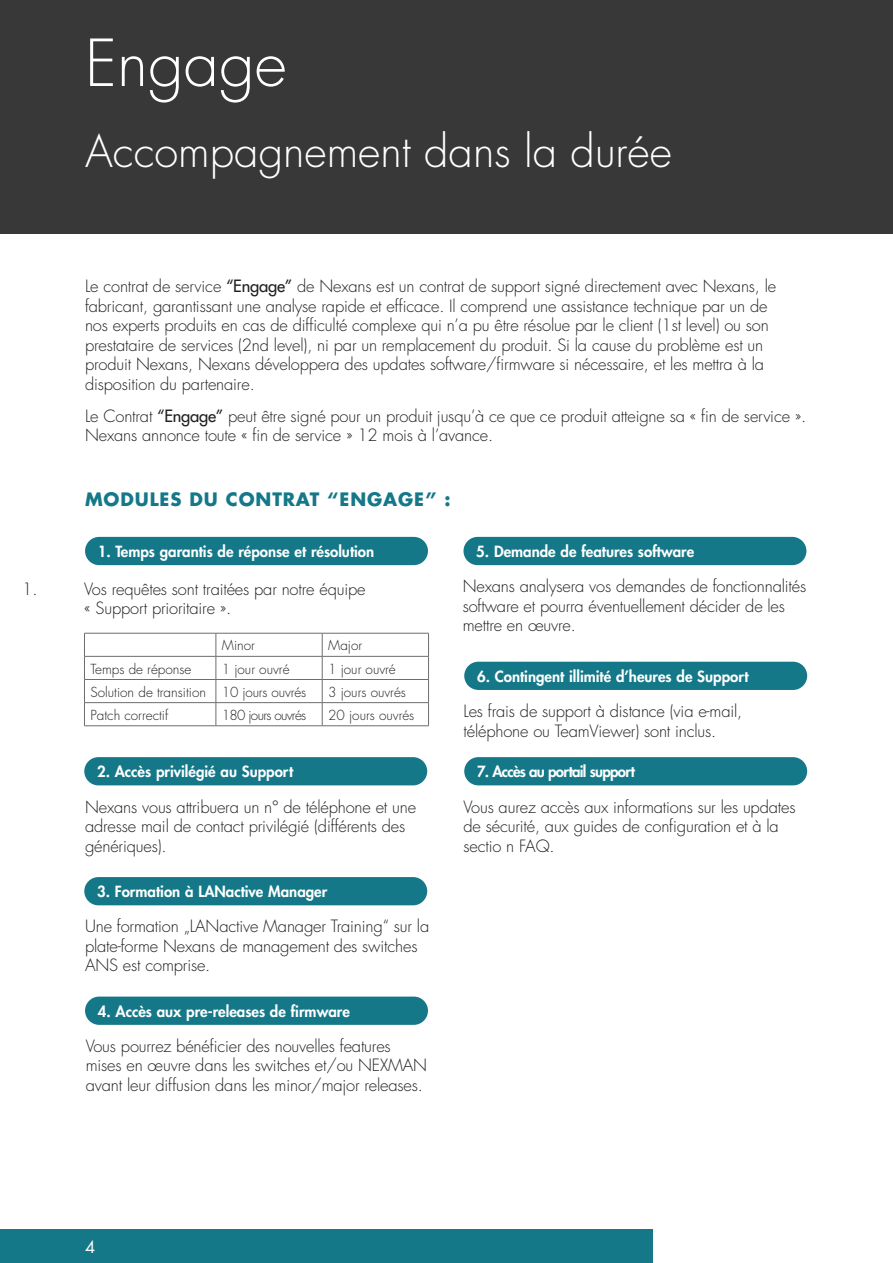
<style>
.page{position:relative;width:893px;height:1263px;background:#fff}
.page>*{position:absolute;margin:0;border:0;box-sizing:border-box;transform-origin:0 0}
.Titel{font:300 63px "Futura Std";color:#fff}
.Titel-2{font:300 43.5px "Futura Std";color:#fff}
.Titel-pos{font:700 18px "Futura Std";letter-spacing:.05em;color:#147888}
.Body{font:300 16.5px/19.5px "Futura Std";letter-spacing:-.01em;color:#231f20}
.t1{font:16.5px "Futura Std";color:#fff}
.t2{font:800 15px "Futura Std";color:#fff}
.t3{font:800 15px "Futura Std";letter-spacing:-.05em;color:#fff}
.Body-2{font:300 13.5px "Futura Std";color:#231f20}
.Body-3{font:300 13.5px "Futura Std";letter-spacing:-.05em;color:#231f20}
.s1{font-weight:500}
</style>
<div class="page">
<div style="left:0;top:1229px;width:653px;height:34px;background:#147888"></div>
<div style="left:0;top:0;width:893px;height:234px;background:#383839"></div>
<div style="left:85px;top:537px;width:343px;height:28px;background:#147888;border-radius:14px"></div>
<div style="left:463px;top:537px;width:343px;height:28px;background:#147888;border-radius:14px"></div>
<div style="left:84px;top:757px;width:343px;height:28px;background:#147888;border-radius:14px"></div>
<div style="left:464px;top:662px;width:343px;height:28px;background:#147888;border-radius:14px"></div>
<div style="left:84px;top:877px;width:343px;height:28px;background:#147888;border-radius:14px"></div>
<div style="left:464px;top:757px;width:343px;height:28px;background:#147888;border-radius:14px"></div>
<div style="left:85px;top:996px;width:343px;height:29px;background:#147888;border-radius:14px"></div>
<hr style="left:84px;top:679px;width:132px;height:1px;background:#6c6d70">
<hr style="left:216px;top:679px;width:106px;height:1px;background:#6c6d70">
<hr style="left:322px;top:679px;width:107px;height:1px;background:#6c6d70">
<hr style="left:84px;top:702px;width:132px;height:1px;background:#6c6d70">
<hr style="left:216px;top:702px;width:106px;height:1px;background:#6c6d70">
<hr style="left:322px;top:702px;width:107px;height:1px;background:#6c6d70">
<hr style="left:84px;top:725px;width:132px;height:1px;background:#6c6d70">
<hr style="left:216px;top:725px;width:106px;height:1px;background:#6c6d70">
<hr style="left:322px;top:725px;width:107px;height:1px;background:#6c6d70">
<hr style="left:84px;top:633px;width:132px;height:1px;background:#6c6d70">
<svg style="left:84px;top:633px;width:1px;height:93px"></svg>
<hr style="left:216px;top:633px;width:106px;height:1px;background:#6c6d70">
<svg style="left:216px;top:633px;width:1px;height:93px"></svg>
<hr style="left:322px;top:633px;width:107px;height:1px;background:#6c6d70">
<svg style="left:322px;top:633px;width:1px;height:93px"></svg>
<svg style="left:428px;top:633px;width:1px;height:93px"></svg>
<hr style="left:84px;top:656px;width:132px;height:1px;background:#6c6d70">
<hr style="left:216px;top:656px;width:106px;height:1px;background:#6c6d70">
<hr style="left:322px;top:656px;width:107px;height:1px;background:#6c6d70">
<p class="Body" style="left:22px;top:579px;width:17px">1.</p>
<p class="Titel" style="left:85px;top:25px;width:203px">Engage</p>
<p class="Titel-2" style="left:85px;top:125px;width:588px">Accompagnement dans la durée</p>
<p class="Body" style="left:85px;top:277px;width:693px">Le contrat de service <span class="s1">“Engage”</span> de Nexans est un contrat de support signé directement avec Nexans, le fabricant, garantissant une analyse rapide et efficace. Il comprend une assistance technique par un de nos experts produits en cas de difficulté complexe qui n’a pu être résolue par le client (1st level) ou son prestataire de services (2nd level), ni par un remplacement du produit. Si la cause du problème est un produit Nexans, Nexans développera des updates software/firmware si nécessaire, et les mettra à la disposition du partenaire.</p>
<p class="Body" style="left:85px;top:407px;width:723px">Le Contrat <span class="s1">“Engage”</span> peut être signé pour un produit jusqu’à ce que ce produit atteigne sa « fin de service ».<br>Nexans annonce toute « fin de service » 12 mois à l’avance.</p>
<p class="Titel-pos" style="left:85px;top:487px;width:367px">MODULES DU CONTRAT “ENGAGE” :</p>
<p class="t2" style="left:98px;top:542px;width:278px">1. Temps garantis de réponse et résolution</p>
<p class="t2" style="left:476px;top:542px;width:219px">5. Demande de features software</p>
<p class="Body" style="left:84px;top:579px;width:283px">Vos requêtes sont traitées par notre équipe « Support prioritaire ».</p>
<p class="Body-2" style="left:222px;top:637px;width:35px">Minor</p>
<p class="Body-2" style="left:328px;top:637px;width:35px">Major</p>
<p class="Body-2" style="left:90px;top:660px;width:102px">Temps de réponse</p>
<p class="Body-2" style="left:222px;top:660px;width:69px">1 jour ouvré</p>
<p class="Body-2" style="left:328px;top:660px;width:69px">1 jour ouvré</p>
<p class="Body-2" style="left:90px;top:683px;width:117px">Solution de transition</p>
<p class="Body-2" style="left:222px;top:683px;width:86px">10 jours ouvrés</p>
<p class="Body-2" style="left:328px;top:683px;width:79px">3 jours ouvrés</p>
<p class="Body-2" style="left:90px;top:707px;width:79px">Patch correctif</p>
<p class="Body-3" style="left:222px;top:707px;width:86px">180 jours ouvrés</p>
<p class="Body-2" style="left:328px;top:707px;width:88px">20 jours ouvrés</p>
<p class="t2" style="left:97px;top:762px;width:198px">2. Accès privilégié au Support</p>
<p class="Body" style="left:85px;top:797px;width:333px">Nexans vous attribuera un n° de téléphone et une adresse mail de contact privilégié (différents des génériques).</p>
<p class="t2" style="left:97px;top:882px;width:232px">3. Formation à LANactive Manager</p>
<p class="Body" style="left:85px;top:917px;width:346px">Une formation „LANactive Manager Training“ sur la plate-forme Nexans de management des switches<br>ANS est comprise.</p>
<p class="t2" style="left:98px;top:1002px;width:254px">4. Accès aux pre-releases de firmware</p>
<p class="Body" style="left:86px;top:1037px;width:343px">Vous pourrez bénéficier des nouvelles features mises en œuvre dans les switches et/ou NEXMAN avant leur diffusion dans les minor/major releases.</p>
<p class="Body" style="left:463px;top:577px;width:345px">Nexans analysera vos demandes de fonctionnalités software et pourra éventuellement décider de les mettre en œuvre.</p>
<p class="t2" style="left:477px;top:667px;width:273px">6. Contingent illimité d’heures de Support</p>
<p class="Body" style="left:463px;top:702px;width:280px">Les frais de support à distance (via e-mail, téléphone ou TeamViewer) sont inclus.</p>
<p class="t3" style="left:477px;top:762px;width:159px">7. Accès au portail support</p>
<p class="Body" style="left:463px;top:797px;width:334px">Vous aurez accès aux informations sur les updates de sécurité, aux guides de configuration et à la sectio n FAQ.</p>
<p class="t1" style="left:85px;top:1236px;width:12px">4</p>
</div>
